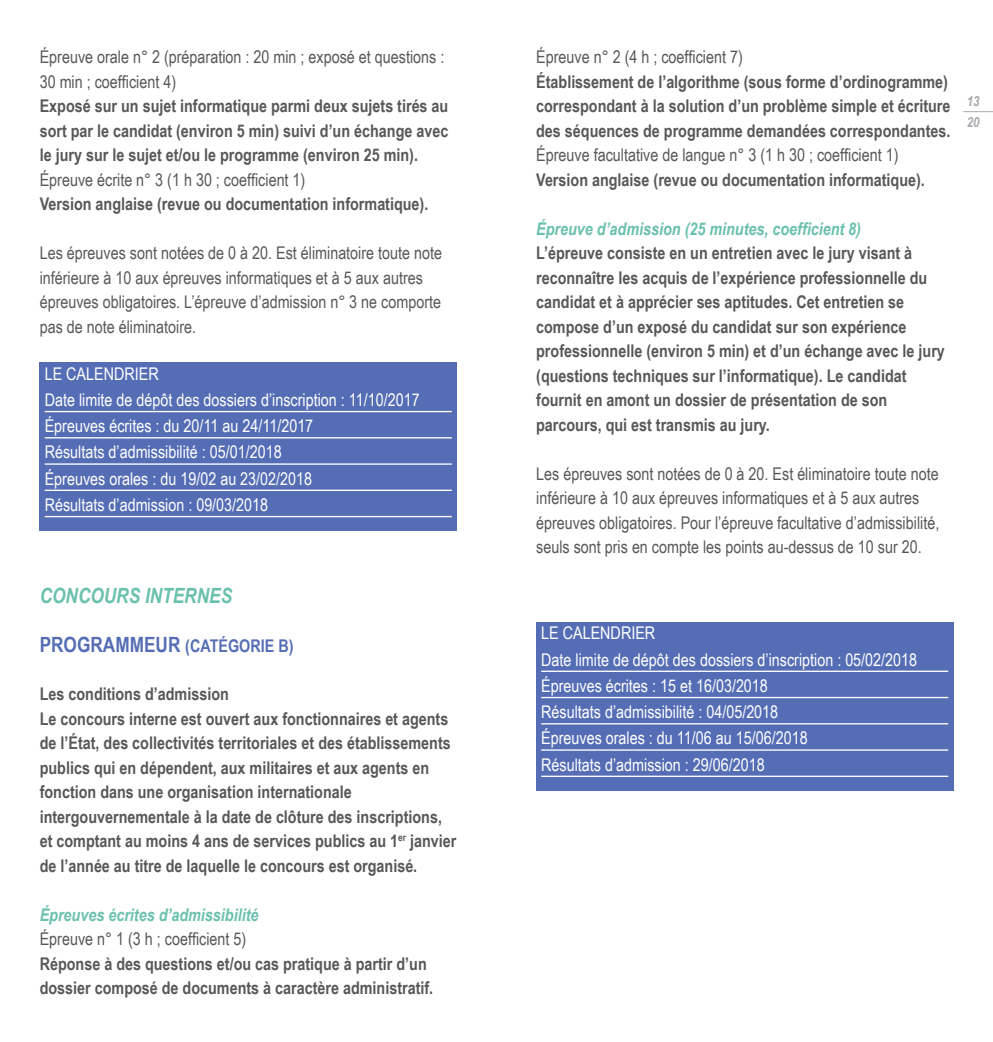
<style>
.page{position:relative;width:993px;height:1042px;background:#fff}
.page>*{position:absolute;margin:0;border:0;box-sizing:border-box;transform-origin:0 0}
.t1{font:italic 700 21px "Arial Narrow";color:#6bc1ad}
.cdt{font:700 17.5px/24.5px "Arial Narrow";color:#57585a}
.cdt-2{font:17.5px/24.5px "Arial Narrow";color:#57585a}
.tableau_texte_blanc{font:17.5px "Arial Narrow";color:#fff}
.cdt-3{font:italic 700 17.5px "Arial Narrow";color:#6bc1ad}
.titre_tableau{font:17.5px "Arial Narrow";color:#fff}
.TITRE_ARIAL_B12{font:700 17.5px "Arial Narrow";color:#556db4}
.cdt-4{font:italic 700 14px "Arial Narrow";color:#a8a9ad}
.s1{font-size:21px}
</style>
<div class="page">
<div style="left:536px;top:622px;width:416px;height:168px;background:#556db4"></div>
<hr style="left:541px;top:670px;width:406px;height:2px;background:#fff">
<hr style="left:541px;top:697px;width:406px;height:1px;background:#fff">
<hr style="left:541px;top:723px;width:406px;height:1px;background:#fff">
<hr style="left:541px;top:749px;width:406px;height:2px;background:#fff">
<hr style="left:541px;top:775px;width:406px;height:2px;background:#fff">
<div style="left:40px;top:362px;width:416px;height:169px;background:#556db4"></div>
<hr style="left:45px;top:411px;width:406px;height:1px;background:#fff">
<hr style="left:45px;top:437px;width:406px;height:1px;background:#fff">
<hr style="left:45px;top:463px;width:406px;height:2px;background:#fff">
<hr style="left:45px;top:490px;width:406px;height:1px;background:#fff">
<hr style="left:45px;top:516px;width:406px;height:1px;background:#fff">
<hr style="left:962px;top:111px;width:30px;height:1px;background:#a8a9ad">
<p class="cdt-2" style="left:40px;top:44px;width:406px">Épreuve orale n° 2 (préparation : 20 min ; exposé et questions :<br>30 min ; coefficient 4)</p>
<p class="cdt" style="left:40px;top:93px;width:410px;text-align:justify">Exposé sur un sujet informatique parmi deux sujets tirés au sort par le candidat (environ 5 min) suivi d’un échange avec le jury sur le sujet et/ou le programme (environ 25 min).</p>
<p class="cdt-2" style="left:40px;top:166px;width:267px">Épreuve écrite n° 3 (1 h 30 ; coefficient 1)</p>
<p class="cdt" style="left:40px;top:191px;width:390px">Version anglaise (revue ou documentation informatique).</p>
<p class="cdt-2" style="left:40px;top:240px;width:404px">Les épreuves sont notées de 0 à 20. Est éliminatoire toute note inférieure à 10 aux épreuves informatiques et à 5 aux autres épreuves obligatoires. L’épreuve d’admission n° 3 ne comporte pas de note éliminatoire.</p>
<p class="titre_tableau" style="left:45px;top:361px;width:116px">LE CALENDRIER</p>
<p class="tableau_texte_blanc" style="left:45px;top:387px;width:376px">Date limite de dépôt des dossiers d’inscription : 11/10/2017</p>
<p class="tableau_texte_blanc" style="left:45px;top:413px;width:270px">Épreuves écrites : du 20/11 au 24/11/2017</p>
<p class="tableau_texte_blanc" style="left:45px;top:439px;width:238px">Résultats d’admissibilité : 05/01/2018</p>
<p class="tableau_texte_blanc" style="left:45px;top:466px;width:269px">Épreuves orales : du 19/02 au 23/02/2018</p>
<p class="tableau_texte_blanc" style="left:45px;top:492px;width:225px">Résultats d’admission : 09/03/2018</p>
<p class="t1" style="left:40px;top:580px;width:194px">CONCOURS INTERNES</p>
<p class="TITRE_ARIAL_B12" style="left:40px;top:632px;width:255px"><span class="s1">PROGRAMMEUR</span> (CATÉGORIE B)</p>
<p class="cdt" style="left:40px;top:681px;width:190px">Les conditions d’admission</p>
<p class="cdt" style="left:40px;top:705px;width:418px">Le concours interne est ouvert aux fonctionnaires et agents de l’État, des collectivités territoriales et des établissements publics qui en dépendent, aux militaires et aux agents en fonction dans une organisation internationale intergouvernementale à la date de clôture des inscriptions, et comptant au moins 4 ans de services publics au 1<sup>er</sup> janvier de l’année au titre de laquelle le concours est organisé.</p>
<p class="cdt-3" style="left:40px;top:901px;width:220px">Épreuves écrites d’admissibilité</p>
<p class="cdt-2" style="left:40px;top:926px;width:208px">Épreuve n° 1 (3 h ; coefficient 5)</p>
<p class="cdt" style="left:40px;top:950px;width:395px">Réponse à des questions et/ou cas pratique à partir d’un dossier composé de documents à caractère administratif.</p>
<p class="cdt-2" style="left:536px;top:44px;width:208px">Épreuve n° 2 (4 h ; coefficient 7)</p>
<p class="cdt" style="left:536px;top:68px;width:415px">Établissement de l’algorithme (sous forme d’ordinogramme) correspondant à la solution d’un problème simple et écriture des séquences de programme demandées correspondantes.</p>
<p class="cdt-2" style="left:536px;top:142px;width:364px">Épreuve facultative de langue n° 3 (1 h 30 ; coefficient 1)</p>
<p class="cdt" style="left:536px;top:166px;width:390px">Version anglaise (revue ou documentation informatique).</p>
<p class="cdt-3" style="left:536px;top:215px;width:326px">Épreuve d’admission (25 minutes, coefficient 8)</p>
<p class="cdt" style="left:536px;top:240px;width:410px">L’épreuve consiste en un entretien avec le jury visant à reconnaître les acquis de l’expérience professionnelle du candidat et à apprécier ses aptitudes. Cet entretien se compose d’un exposé du candidat sur son expérience professionnelle (environ 5 min) et d’un échange avec le jury (questions techniques sur l’informatique). Le candidat fournit en amont un dossier de présentation de son parcours, qui est transmis au jury.</p>
<p class="cdt-2" style="left:536px;top:460px;width:404px">Les épreuves sont notées de 0 à 20. Est éliminatoire toute note inférieure à 10 aux épreuves informatiques et à 5 aux autres épreuves obligatoires. Pour l’épreuve facultative d’admissibilité, seuls sont pris en compte les points au-dessus de 10 sur 20.</p>
<p class="cdt-4" style="left:966px;top:91px;width:14px">13</p>
<p class="cdt-4" style="left:966px;top:112px;width:14px">20</p>
<p class="titre_tableau" style="left:541px;top:620px;width:116px">LE CALENDRIER</p>
<p class="tableau_texte_blanc" style="left:541px;top:646px;width:377px">Date limite de dépôt des dossiers d’inscription : 05/02/2018</p>
<p class="tableau_texte_blanc" style="left:541px;top:673px;width:228px">Épreuves écrites : 15 et 16/03/2018</p>
<p class="tableau_texte_blanc" style="left:541px;top:699px;width:238px">Résultats d’admissibilité : 04/05/2018</p>
<p class="tableau_texte_blanc" style="left:541px;top:725px;width:268px">Épreuves orales : du 11/06 au 15/06/2018</p>
<p class="tableau_texte_blanc" style="left:541px;top:751px;width:225px">Résultats d’admission : 29/06/2018</p>
</div>
